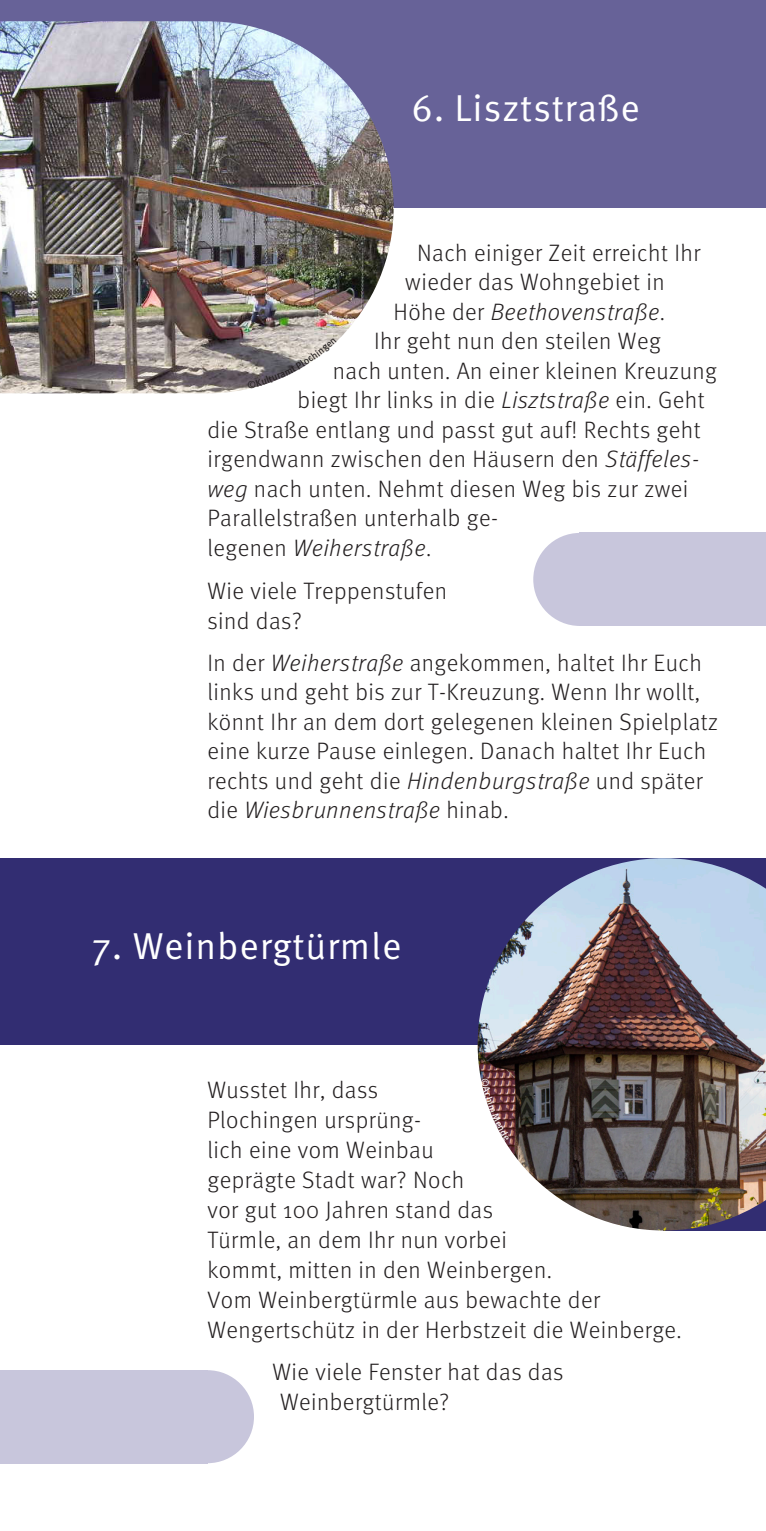
<style>
.page{position:relative;width:766px;height:1531px;background:#fff}
.page>*{position:absolute;margin:0;border:0;box-sizing:border-box;transform-origin:0 0}
.t1{font:37.5px "Meta Pro Norm";letter-spacing:.02em;color:#fff}
.t2{font:300 23.75px/30px "Meta Pro";letter-spacing:.02em;color:#231f20}
.t3{font:italic 300 23.75px "Meta Pro";letter-spacing:.02em;color:#231f20}
.s1{font-style:normal}
.s2{font-style:italic}
</style>
<div class="page">
<div style="left:0;top:858px;width:765px;height:186px;background:#322d72"></div>
<div style="left:0;top:0;width:765px;height:207px;background:#676298"></div>
<div style="left:533px;top:533px;width:93px;height:93px;background:#c8c6dc;border-radius:50%"></div>
<div style="left:579px;top:533px;width:186px;height:93px;background:#c8c6dc"></div>
<img style="left:0;top:21px;width:393px;height:372px">
<div style="left:161px;top:1370px;width:93px;height:93px;background:#c8c6dc;border-radius:50%"></div>
<div style="left:0;top:1370px;width:207px;height:93px;background:#c8c6dc"></div>
<img style="left:477px;top:858px;width:288px;height:372px">
<svg style="left:247px;top:338px;width:89px;height:51px"></svg>
<svg style="left:480px;top:1078px;width:29px;height:63px"></svg>
<p class="t1" style="left:411px;top:80px;width:230px">6. Lisztstraße</p>
<p class="t2" style="left:417px;top:236px;width:285px">Nach einiger Zeit erreicht Ihr</p>
<p class="t2" style="left:405px;top:266px;width:261px">wieder das Wohngebiet in</p>
<p class="t3" style="left:393px;top:294px;width:273px"><span class="s1">Höhe der</span> Beethovenstraße<span class="s1">.</span></p>
<p class="t2" style="left:374px;top:325px;width:288px">Ihr geht nun den steilen Weg</p>
<p class="t2" style="left:333px;top:354px;width:385px">nach unten. An einer kleinen Kreuzung</p>
<p class="t2" style="left:297px;top:384px;width:408px">biegt Ihr links in die <span class="s2">Lisztstraße</span> ein. Geht</p>
<p class="t2" style="left:207px;top:413px;width:494px">die Straße entlang und passt gut auf! Rechts geht</p>
<p class="t2" style="left:207px;top:443px;width:493px">irgendwann zwischen den Häusern den <span class="s2">Stäffeles-</span></p>
<p class="t2" style="left:207px;top:472px;width:482px"><span class="s2">weg</span> nach unten. Nehmt diesen Weg bis zur zwei</p>
<p class="t2" style="left:207px;top:502px;width:292px">Parallelstraßen unterhalb ge-</p>
<p class="t3" style="left:207px;top:531px;width:225px"><span class="s1">legenen</span> Weiherstraße<span class="s1">.</span></p>
<p class="t2" style="left:207px;top:574px;width:241px">Wie viele Treppenstufen sind das?</p>
<p class="t2" style="left:207px;top:647px;width:512px">In der <span class="s2">Weiherstraße</span> angekommen, haltet Ihr Euch links und geht bis zur T-Kreuzung. Wenn Ihr wollt, könnt Ihr an dem dort gelegenen kleinen Spielplatz eine kurze Pause einlegen. Danach haltet Ihr Euch rechts und geht die <span class="s2">Hindenburgstraße</span> und später die <span class="s2">Wiesbrunnenstraße</span> hinab.</p>
<p class="t1" style="left:92px;top:917px;width:311px">7. Weinbergtürmle</p>
<p class="t2" style="left:207px;top:1073px;width:476px">Wusstet Ihr, dass<br>Plochingen ursprüng-<br>lich eine vom Weinbau<br>geprägte Stadt war? Noch<br>vor gut 100 Jahren stand das<br>Türmle, an dem Ihr nun vorbei<br>kommt, mitten in den Weinbergen.<br>Vom Weinbergtürmle aus bewachte der<br>Wengertschütz in der Herbstzeit die Weinberge.</p>
<p class="t2" style="left:280px;top:1356px;width:285px;text-indent:-8px">Wie viele Fenster hat das das<br>Weinbergtürmle?</p>
</div>
